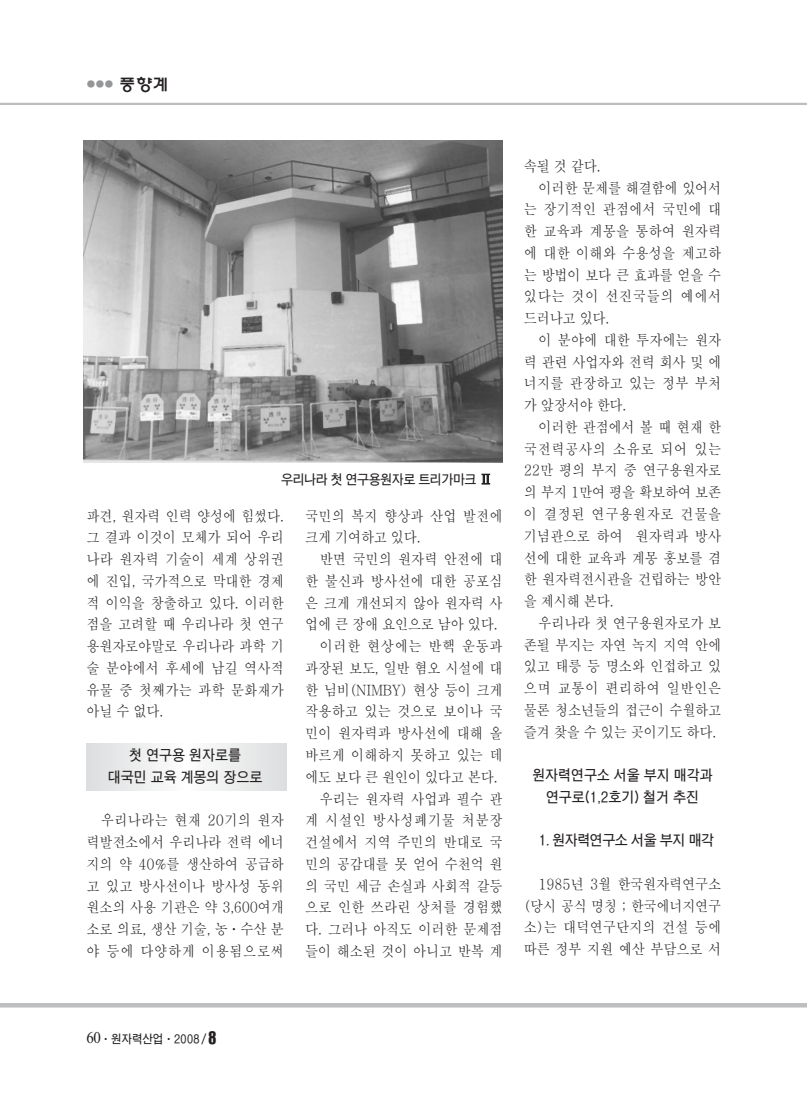
<style>
.page{position:relative;width:807px;height:1106px;background:#fff}
.page>*{position:absolute;margin:0;border:0;box-sizing:border-box;transform-origin:0 0}
.t1{font:500 14.7px/21.8px "HY Sin Myeong Jo";letter-spacing:-.015em;color:#231f20;text-align:justify;scale:.9 1}
.t2{font:500 14.7px "HY Sin Myeong Jo";letter-spacing:.005em;color:#231f20;scale:.9 1}
.t3{font:500 14.7px "HY Sin Myeong Jo";letter-spacing:.045em;color:#231f20;scale:.9 1}
.t4{font:700 14.7px/21.8px "HY Go Thic";letter-spacing:-.02em;color:#231f20;text-align:center;scale:.9 1}
.t5{font:700 14.7px "HY Go Thic";letter-spacing:-.05em;color:#231f20;scale:.9 1}
.t6{font:500 14.7px "HY Sin Myeong Jo";letter-spacing:.04em;color:#231f20;scale:.9 1}
.t7{font:700 13.5px "HY Go Thic";letter-spacing:-.05em;color:#231f20;scale:.9 1}
.t8{font:700 12px "HY Go Thic";letter-spacing:-.03em;color:#231f20;scale:.9 1}
.t9{font:500 9px "HY Wul Nun";color:#949698}
.s1{font-size:16.5px;color:#231f20}
.s2{font-family:"HY Myeong Jo"}
.s3{font-family:"Times New Roman";font-weight:400;font-size:16.5px}
.s4{font-family:"HY Head Line";font-size:15px}
</style>
<div class="page">
<hr style="left:0;top:103px;width:807px;height:2px;background:#bcbec0">
<hr style="left:0;top:1003px;width:807px;height:4px;background:#bcbec0">
<div style="left:87px;top:743px;width:198px;height:47px;background:#dddedf"></div>
<div style="left:100px;top:743px;width:172px;height:47px;background:#e1e2e3"></div>
<div style="left:113px;top:743px;width:146px;height:47px;background:#e5e6e7"></div>
<div style="left:124px;top:743px;width:125px;height:47px;background:#e9e9ea"></div>
<div style="left:134px;top:743px;width:104px;height:47px;background:#eceded"></div>
<div style="left:147px;top:743px;width:78px;height:47px;background:#f0f1f1"></div>
<div style="left:158px;top:743px;width:57px;height:47px;background:#f4f5f5"></div>
<div style="left:171px;top:743px;width:31px;height:47px;background:#f8f8f9"></div>
<div style="left:178px;top:743px;width:16px;height:47px;background:#fcfcfc"></div>
<img style="left:84px;top:140px;width:419px;height:322px">
<p class="t9" style="left:87px;top:80px;width:83px">●●● <span class="s1">풍향계</span></p>
<p class="t7" style="left:281px;top:473px;width:236px">우리나라 첫 연구용원자로 트리가마크 <span class="s2">Ⅱ</span></p>
<p class="t1" style="left:87px;top:506px;width:221px">파견, 원자력 인력 양성에 힘썼다. 그 결과 이것이 모체가 되어 우리 나라 원자력 기술이 세계 상위권 에 진입, 국가적으로 막대한 경제 적 이익을 창출하고 있다. 이러한 점을 고려할 때 우리나라 첫 연구 용원자로야말로 우리나라 과학 기 술 분야에서 후세에 남길 역사적 유물 중 첫째가는 과학 문화재가 아닐 수 없다.</p>
<p class="t4" style="left:108px;top:745px;width:173px">첫 연구용 원자로를<br>대국민 교육 계몽의 장으로</p>
<p class="t1" style="left:87px;top:810px;width:221px;text-indent:15px">우리나라는 현재 20기의 원자 력발전소에서 우리나라 전력 에너 지의 약 40%를 생산하여 공급하 고 있고 방사선이나 방사성 동위 원소의 사용 기관은 약 3,600여개 소로 의료, 생산 기술, 농ㆍ수산 분 야 등에 다양하게 이용됨으로써</p>
<p class="t2" style="left:305px;top:509px;width:221px">국민의 복지 향상과 산업 발전에</p>
<p class="t1" style="left:305px;top:528px;width:130px">크게 기여하고 있다.</p>
<p class="t1" style="left:320px;top:549px;width:205px">반면 국민의 원자력 안전에 대</p>
<p class="t2" style="left:305px;top:575px;width:221px">한 불신과 방사선에 대한 공포심</p>
<p class="t1" style="left:305px;top:593px;width:221px">은 크게 개선되지 않아 원자력 사</p>
<p class="t1" style="left:305px;top:615px;width:215px">업에 큰 장애 요인으로 남아 있다.</p>
<p class="t6" style="left:320px;top:640px;width:205px">이러한 현상에는 반핵 운동과</p>
<p class="t1" style="left:305px;top:658px;width:221px">과장된 보도, 일반 혐오 시설에 대</p>
<p class="t1" style="left:305px;top:680px;width:221px">한 님비(NIMBY) 현상 등이 크게</p>
<p class="t2" style="left:305px;top:705px;width:221px">작용하고 있는 것으로 보이나 국</p>
<p class="t2" style="left:305px;top:727px;width:221px">민이 원자력과 방사선에 대해 올</p>
<p class="t2" style="left:305px;top:749px;width:221px">바르게 이해하지 못하고 있는 데</p>
<p class="t1" style="left:305px;top:767px;width:215px">에도 보다 큰 원인이 있다고 본다.</p>
<p class="t1" style="left:320px;top:789px;width:205px">우리는 원자력 사업과 필수 관</p>
<p class="t3" style="left:305px;top:814px;width:221px">계 시설인 방사성폐기물 처분장</p>
<p class="t2" style="left:305px;top:836px;width:221px">건설에서 지역 주민의 반대로 국</p>
<p class="t1" style="left:305px;top:854px;width:221px">민의 공감대를 못 얻어 수천억 원</p>
<p class="t1" style="left:305px;top:876px;width:221px">의 국민 세금 손실과 사회적 갈등</p>
<p class="t2" style="left:305px;top:901px;width:221px">으로 인한 쓰라린 상처를 경험했</p>
<p class="t1" style="left:305px;top:919px;width:221px">다. 그러나 아직도 이러한 문제점</p>
<p class="t1" style="left:305px;top:941px;width:221px">들이 해소된 것이 아니고 반복 계</p>
<p class="t1" style="left:524px;top:156px;width:87px">속될 것 같다.</p>
<p class="t1" style="left:539px;top:178px;width:205px">이러한 문제를 해결함에 있어서</p>
<p class="t2" style="left:524px;top:203px;width:221px">는 장기적인 관점에서 국민에 대</p>
<p class="t2" style="left:524px;top:225px;width:221px">한 교육과 계몽을 통하여 원자력</p>
<p class="t2" style="left:524px;top:247px;width:221px">에 대한 이해와 수용성을 제고하</p>
<p class="t1" style="left:524px;top:265px;width:221px">는 방법이 보다 큰 효과를 얻을 수</p>
<p class="t3" style="left:524px;top:290px;width:221px">있다는 것이 선진국들의 예에서</p>
<p class="t1" style="left:524px;top:309px;width:96px">드러나고 있다.</p>
<p class="t1" style="left:539px;top:330px;width:205px">이 분야에 대한 투자에는 원자</p>
<p class="t1" style="left:524px;top:352px;width:221px">력 관련 사업자와 전력 회사 및 에</p>
<p class="t2" style="left:524px;top:377px;width:221px">너지를 관장하고 있는 정부 부처</p>
<p class="t1" style="left:524px;top:396px;width:115px">가 앞장서야 한다.</p>
<p class="t1" style="left:539px;top:417px;width:205px">이러한 관점에서 볼 때 현재 한</p>
<p class="t3" style="left:524px;top:442px;width:221px">국전력공사의 소유로 되어 있는</p>
<p class="t1" style="left:524px;top:461px;width:221px">22만 평의 부지 중 연구용원자로</p>
<p class="t1" style="left:524px;top:483px;width:221px">의 부지 1만여 평을 확보하여 보존</p>
<p class="t3" style="left:524px;top:508px;width:221px">이 결정된 연구용원자로 건물을</p>
<p class="t2" style="left:524px;top:529px;width:221px">기념관으로 하여 원자력과 방사</p>
<p class="t1" style="left:524px;top:548px;width:221px">선에 대한 교육과 계몽 홍보를 겸</p>
<p class="t1" style="left:524px;top:570px;width:221px">한 원자력전시관을 건립하는 방안</p>
<p class="t1" style="left:524px;top:591px;width:101px">을 제시해 본다.</p>
<p class="t1" style="left:539px;top:613px;width:205px">우리나라 첫 연구용원자로가 보</p>
<p class="t1" style="left:524px;top:635px;width:221px">존될 부지는 자연 녹지 지역 안에</p>
<p class="t1" style="left:524px;top:657px;width:221px">있고 태릉 등 명소와 인접하고 있</p>
<p class="t3" style="left:524px;top:682px;width:221px">으며 교통이 편리하여 일반인은</p>
<p class="t1" style="left:524px;top:700px;width:221px">물론 청소년들의 접근이 수월하고</p>
<p class="t1" style="left:524px;top:722px;width:215px">즐겨 찾을 수 있는 곳이기도 하다.</p>
<p class="t4" style="left:532px;top:765px;width:202px">원자력연구소 서울 부지 매각과 연구로(1,2호기) 철거 추진</p>
<p class="t5" style="left:539px;top:834px;width:197px">1. 원자력연구소 서울 부지 매각</p>
<p class="t1" style="left:524px;top:874px;width:221px;text-indent:15px">1985년 3월 한국원자력연구소 (당시 공식 명칭 ; 한국에너지연구 소)는 대덕연구단지의 건설 등에 따른 정부 지원 예산 부담으로 서</p>
<p class="t8" style="left:87px;top:1034px;width:146px"><span class="s3">60</span>ㆍ원자력산업ㆍ2008 / <span class="s4">8</span></p>
</div>
